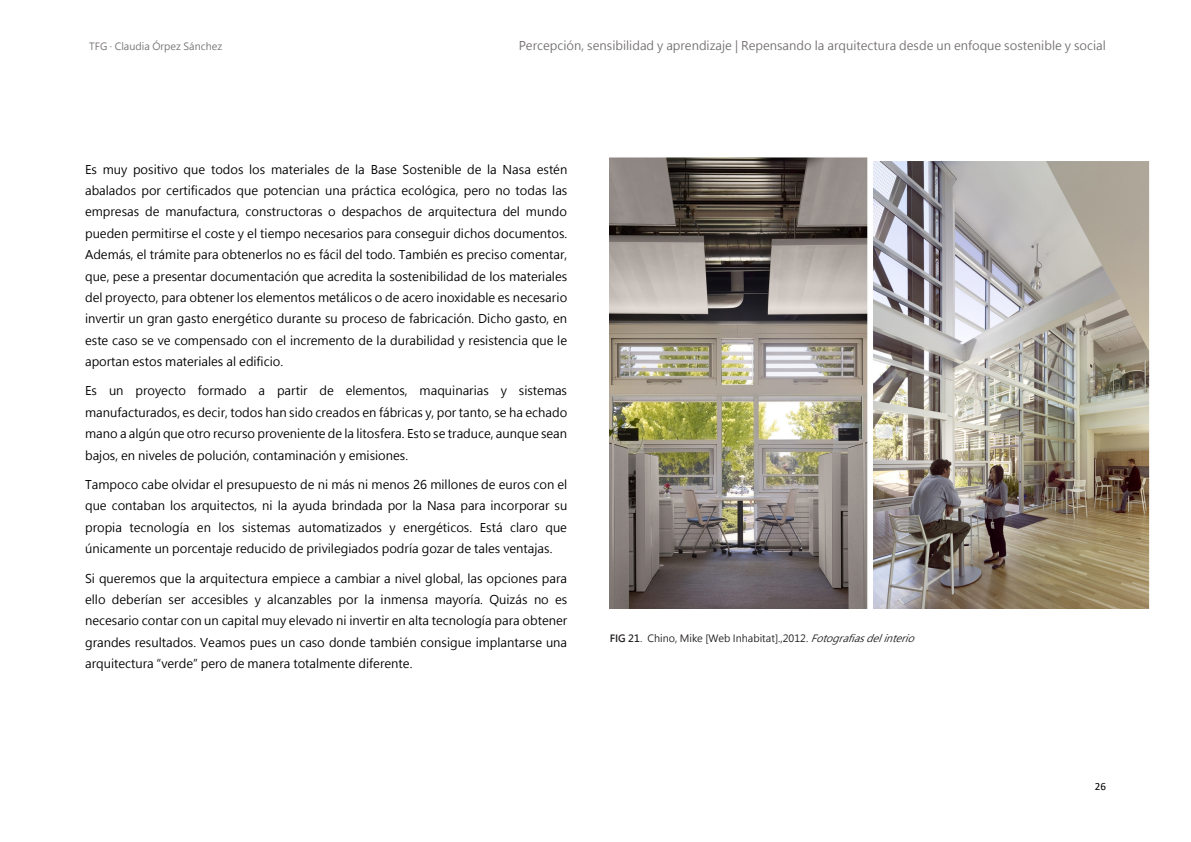
<style>
.page{position:relative;width:1191px;height:842px;background:#fff}
.page>*{position:absolute;margin:0;border:0;box-sizing:border-box;transform-origin:0 0}
.t1{font:12px/21.4px "Microsoft Jheng Hei UI Regular";color:#000;text-align:justify}
.t2{font:12px "Microsoft Jheng Hei UI Regular";color:#767171}
.t3{font:11px "Calibri";color:#000}
.t4{font:10px "Microsoft Jheng Hei";color:#231f20}
.t5{font:10px "Microsoft Jheng Hei UI Regular";letter-spacing:.005em;color:#767171}
.s1{font-weight:700}
.s2{font-style:italic}
</style>
<div class="page">
<img style="left:609px;top:157px;width:541px;height:452px">
<p class="t5" style="left:89px;top:40px;width:135px">TFG · Claudia Órpez Sánchez</p>
<p class="t2" style="left:519px;top:38px;width:589px">Percepción, sensibilidad y aprendizaje | Repensando la arquitectura desde un enfoque sostenible y social</p>
<p class="t1" style="left:85px;top:158px;width:484px">Es muy positivo que todos los materiales de la Base Sostenible de la Nasa estén abalados por certificados que potencian una práctica ecológica, pero no todas las empresas de manufactura, constructoras o despachos de arquitectura del mundo pueden permitirse el coste y el tiempo necesarios para conseguir dichos documentos.<br>Además, el trámite para obtenerlos no es fácil del todo. También es preciso comentar, que, pese a presentar documentación que acredita la sostenibilidad de los materiales del proyecto, para obtener los elementos metálicos o de acero inoxidable es necesario invertir un gran gasto energético durante su proceso de fabricación. Dicho gasto, en este caso se ve compensado con el incremento de la durabilidad y resistencia que le aportan estos materiales al edificio.</p>
<p class="t1" style="left:85px;top:380px;width:484px">Es un proyecto formado a partir de elementos, maquinarias y sistemas manufacturados, es decir, todos han sido creados en fábricas y, por tanto, se ha echado mano a algún que otro recurso proveniente de la litosfera. Esto se traduce, aunque sean bajos, en niveles de polución, contaminación y emisiones.</p>
<p class="t1" style="left:85px;top:474px;width:484px">Tampoco cabe olvidar el presupuesto de ni más ni menos 26 millones de euros con el que contaban los arquitectos, ni la ayuda brindada por la Nasa para incorporar su propia tecnología en los sistemas automatizados y energéticos. Está claro que únicamente un porcentaje reducido de privilegiados podría gozar de tales ventajas.</p>
<p class="t1" style="left:85px;top:567px;width:484px">Si queremos que la arquitectura empiece a cambiar a nivel global, las opciones para ello deberían ser accesibles y alcanzables por la inmensa mayoría. Quizás no es necesario contar con un capital muy elevado ni invertir en alta tecnología para obtener grandes resultados. Veamos pues un caso donde también consigue implantarse una arquitectura “verde” pero de manera totalmente diferente.</p>
<p class="t4" style="left:609px;top:632px;width:310px"><span class="s1">FIG 21</span>. Chino, Mike [Web Inhabitat].,2012. <span class="s2">Fotografiasdelinterio</span></p>
<p class="t3" style="left:1094px;top:779px;width:13px">26</p>
</div>
